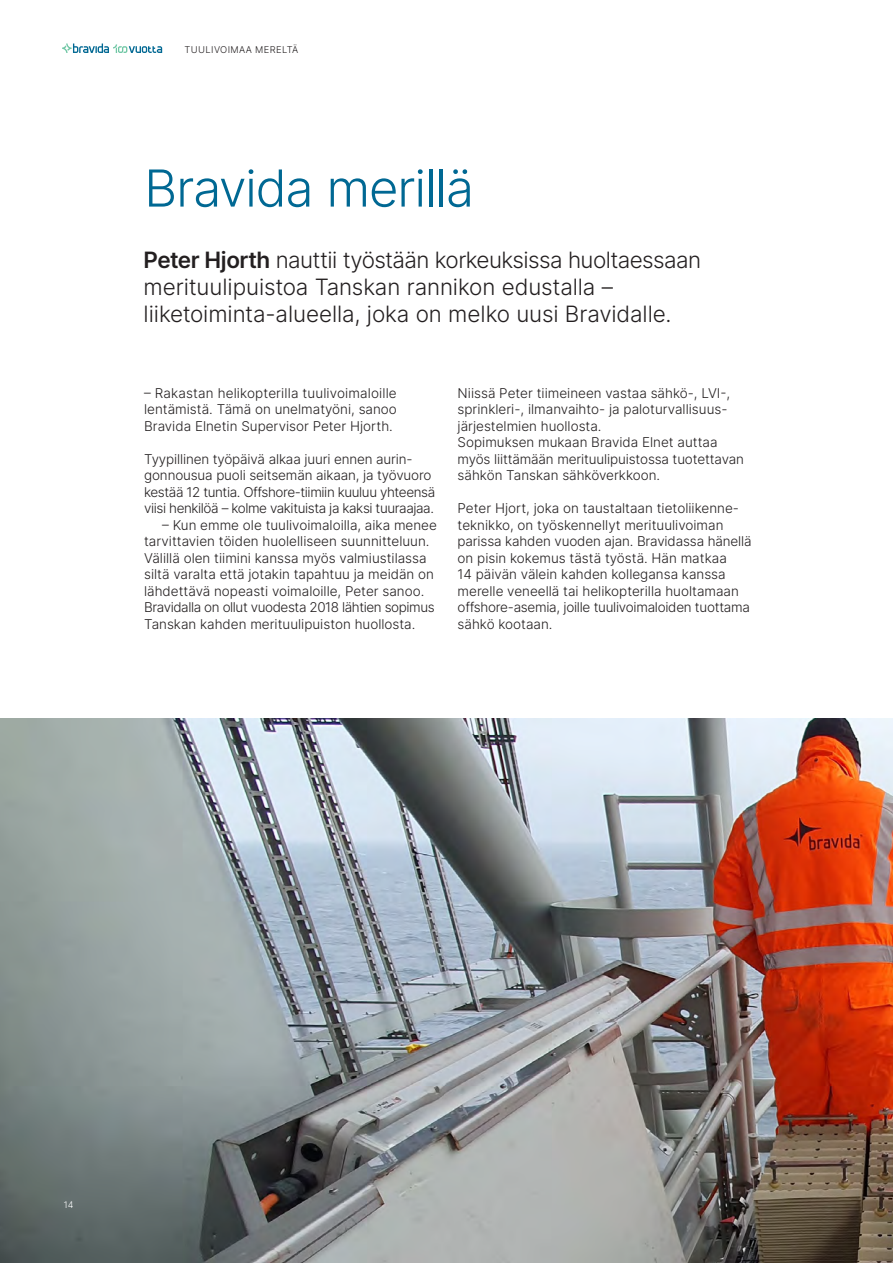
<style>
.page{position:relative;width:893px;height:1263px;background:#fff}
.page>*{position:absolute;margin:0;border:0;box-sizing:border-box;transform-origin:0 0}
.t1{font:300 51px "Inter";letter-spacing:-.025em;color:#006893}
.t2{font:300 22.5px/27px "Inter";letter-spacing:-.01em;color:#231f20}
.t3{font:300 13.5px/16.5px "Inter";color:#231f20}
.t4{font:300 13.5px/16.5px "Inter";letter-spacing:-.03em;color:#231f20}
.t5{font:300 9.3px "Inter";letter-spacing:.04em;color:#231f20}
.t6{font:300 9px "Inter";color:#fff}
.s1{font-weight:600}
</style>
<div class="page">
<svg style="left:63px;top:44px;width:99px;height:9px"></svg>
<img style="left:0;top:719px;width:893px;height:544px">
<p class="t5" style="left:185px;top:43px;width:115px">TUULIVOIMAA MERELTÄ</p>
<h1 class="t1" style="left:144px;top:151px;width:331px">Bravida merillä</h1>
<h2 class="t2" style="left:144px;top:246px;width:559px"><span class="s1">Peter Hjorth</span> nauttii työstään korkeuksissa huoltaessaan merituulipuistoa Tanskan rannikon edustalla – liiketoiminta-alueella, joka on melko uusi Bravidalle.</h2>
<p class="t3" style="left:144px;top:384px;width:254px;text-align:justify">– Rakastan helikopterilla tuulivoimaloille lentämistä. Tämä on unelmatyöni, sanoo Bravida Elnetin Supervisor Peter Hjorth.</p>
<p class="t4" style="left:144px;top:450px;width:293px">Tyypillinen työpäivä alkaa juuri ennen aurin&shy;gonnousua puoli seitsemän aikaan, ja työvuoro kestää 12 tuntia. Offshore-tiimiin kuuluu yhteensä viisi henkilöä – kolme vakituista ja kaksi tuuraajaa.</p>
<p class="t3" style="left:144px;top:516px;width:294px;text-indent:18px">– Kun emme ole tuulivoimaloilla, aika menee tarvittavien töiden huolelliseen suunnitteluun.<br>Välillä olen tiimini kanssa myös valmiustilassa siltä varalta että jotakin tapahtuu ja meidän on lähdettävä nopeasti voimaloille, Peter sanoo.<br>Bravidalla on ollut vuodesta 2018 lähtien sopimus Tanskan kahden merituulipuiston huollosta.</p>
<p class="t3" style="left:458px;top:384px;width:288px">Niissä Peter tiimeineen vastaa sähkö-, LVI-, sprinkleri-, ilmanvaihto- ja paloturvallisuus&shy;järjestelmien huollosta.<br>Sopimuksen mukaan Bravida Elnet auttaa myös liittämään merituulipuistossa tuotettavan sähkön Tanskan sähköverkkoon.</p>
<p class="t3" style="left:458px;top:500px;width:296px">Peter Hjort, joka on taustaltaan tietoliikenne&shy;teknikko, on työskennellyt merituulivoiman parissa kahden vuoden ajan. Bravidassa hänellä on pisin kokemus tästä työstä. Hän matkaa<br>14 päivän välein kahden kollegansa kanssa merelle veneellä tai helikopterilla huoltamaan offshore-asemia, joille tuulivoimaloiden tuottama sähkö kootaan.</p>
<p class="t6" style="left:64px;top:1198px;width:11px">14</p>
</div>
